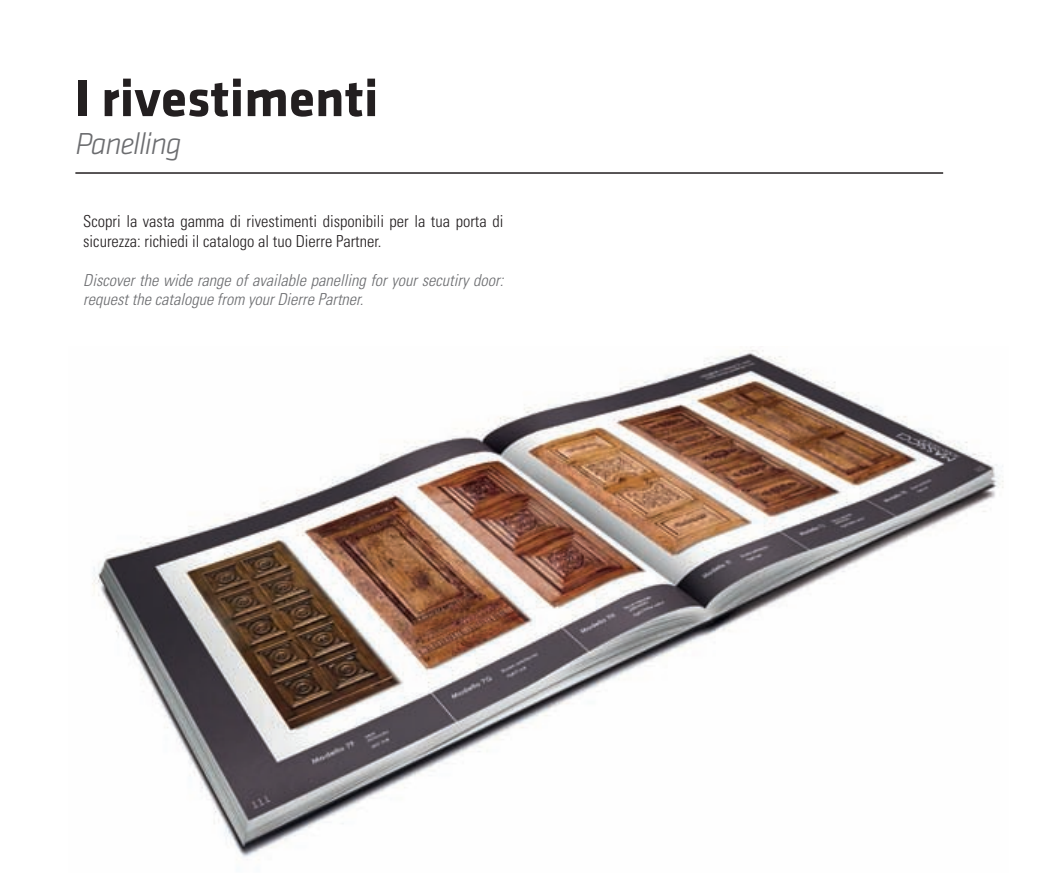
<style>
.page{position:relative;width:1063px;height:893px;background:#fff}
.page>*{position:absolute;margin:0;border:0;box-sizing:border-box;transform-origin:0 0}
.t1{font:700 53.55px "Klavika";color:#231f20}
.t2{font:italic 300 31.5px "Klavika";letter-spacing:-.04em;color:#6c6d70}
.t3{font:300 condensed 16.5px/19.5px "Univers";color:#231f20}
.t4{font:italic 300 condensed 16.5px/19.5px "Univers";color:#6c6d70}
</style>
<div class="page">
<img style="left:92px;top:350px;width:912px;height:507px">
<hr style="left:75px;top:172px;width:868px;height:2px;background:#231f20">
<h1 class="t1" style="left:74px;top:69px;width:306px">I rivestimenti</h1>
<h2 class="t2" style="left:75px;top:125px;width:108px">Panelling</h2>
<p class="t3" style="left:83px;top:212px;width:422px">Scopri la vasta gamma di rivestimenti disponibili per la tua porta di sicurezza: richiedi il catalogo al tuo Dierre Partner.</p>
<p class="t4" style="left:83px;top:270px;width:422px">Discover the wide range of available panelling for your secutiry door: request the catalogue from your Dierre Partner.</p>
</div>
